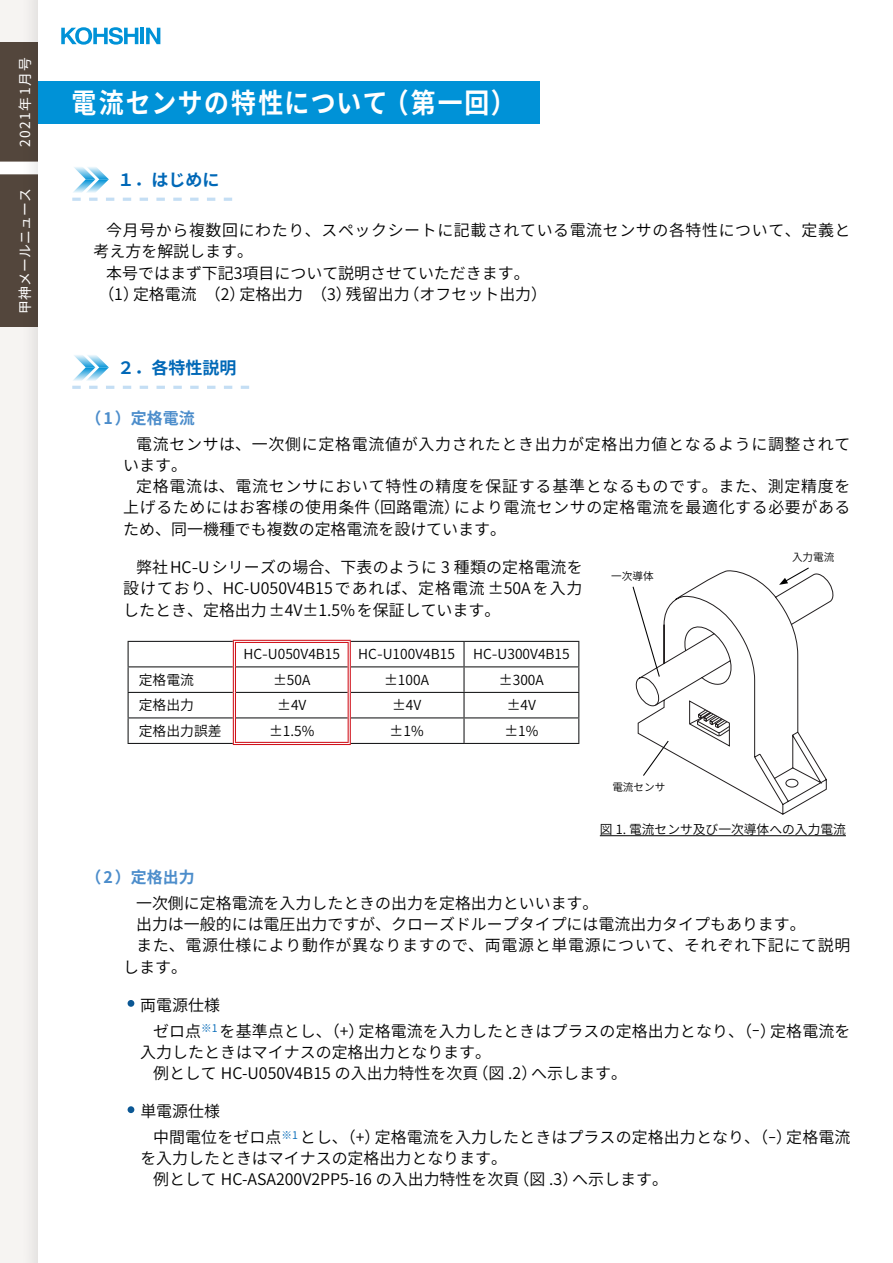
<style>
.page{position:relative;width:893px;height:1263px;background:#fff}
.page>*{position:absolute;margin:0;border:0;box-sizing:border-box;transform-origin:0 0}
.t1{font:700 27.6px "Source Han Sans";letter-spacing:.065em;color:#fff;scale:.9 1}
.t2{font:700 16.95px "Source Han Sans";color:#0068b7}
.t3{font:15.9px/21.3px "Source Han Sans";color:#000;text-align:justify}
.t4{font:15.9px/21.3px "Source Han Sans";letter-spacing:.045em;color:#000}
.t5{font:15.9px "Source Han Sans";letter-spacing:.04em;color:#000}
.t6{font:700 15.9px "Source Han Sans";color:#4c8dcb}
.t7{font:13.8px "Source Han Sans";color:#000}
.t8{font:13.8px "Source Han Sans";letter-spacing:.01em;color:#fff}
.t9{font:13.8px "Source Han Sans";letter-spacing:.1em;color:#fff}
.t10{font:12.75px "Source Han Sans";color:#000}
.t11{font:10.65px "Source Han Sans";color:#000}
</style>
<div class="page">
<div style="left:0;top:0;width:38px;height:1263px;background:#f6f4f2"></div>
<div style="left:0;top:43px;width:38px;height:284px;background:#53463c"></div>
<div style="left:0;top:162px;width:38px;height:12px;background:#fff"></div>
<div style="left:19px;top:0;width:874px;height:1263px;background:#171819;opacity:.1"></div>
<div style="left:38px;top:0;width:855px;height:1263px;background:#fff"></div>
<svg style="left:61px;top:27px;width:77px;height:18px"></svg>
<hr style="left:140px;top:28px;width:4px;height:16px;background:#0092d7">
<svg style="left:146px;top:28px;width:14px;height:16px"></svg>
<div style="left:38px;top:81px;width:502px;height:42px;background:#0092d7"></div>
<svg style="left:72px;top:167px;width:160px;height:34px"></svg>
<div style="left:128px;top:1000px;width:6px;height:7px;background:#0b5794;border-radius:50%"></div>
<div style="left:128px;top:1106px;width:6px;height:7px;background:#0b5794;border-radius:50%"></div>
<svg style="left:72px;top:355px;width:177px;height:34px"></svg>
<hr style="left:128px;top:641px;width:105px;height:1px;background:#171819">
<hr style="left:351px;top:641px;width:113px;height:1px;background:#171819">
<hr style="left:464px;top:641px;width:115px;height:1px;background:#171819">
<hr style="left:463px;top:642px;width:2px;height:24px;background:#171819">
<hr style="left:128px;top:666px;width:105px;height:1px;background:#171819">
<hr style="left:236px;top:666px;width:112px;height:1px;background:#171819">
<hr style="left:351px;top:666px;width:113px;height:1px;background:#171819">
<hr style="left:464px;top:666px;width:115px;height:1px;background:#171819">
<hr style="left:463px;top:667px;width:2px;height:25px;background:#171819">
<hr style="left:128px;top:692px;width:105px;height:1px;background:#171819">
<hr style="left:236px;top:692px;width:112px;height:1px;background:#171819">
<hr style="left:351px;top:692px;width:113px;height:1px;background:#171819">
<hr style="left:464px;top:692px;width:115px;height:1px;background:#171819">
<hr style="left:463px;top:693px;width:2px;height:24px;background:#171819">
<hr style="left:128px;top:717px;width:105px;height:1px;background:#171819">
<svg style="left:128px;top:642px;width:1px;height:101px"></svg>
<hr style="left:236px;top:717px;width:112px;height:1px;background:#171819">
<hr style="left:351px;top:717px;width:113px;height:1px;background:#171819">
<hr style="left:464px;top:717px;width:115px;height:1px;background:#171819">
<hr style="left:463px;top:718px;width:2px;height:25px;background:#171819">
<svg style="left:578px;top:642px;width:1px;height:101px"></svg>
<hr style="left:128px;top:743px;width:105px;height:1px;background:#171819">
<hr style="left:351px;top:743px;width:113px;height:1px;background:#171819">
<hr style="left:464px;top:743px;width:115px;height:1px;background:#171819">
<hr style="left:233px;top:640px;width:118px;height:1px;background:#d0121b">
<hr style="left:235px;top:642px;width:114px;height:1px;background:#d0121b">
<svg style="left:233px;top:641px;width:3px;height:103px"></svg>
<svg style="left:348px;top:641px;width:3px;height:103px"></svg>
<hr style="left:235px;top:742px;width:114px;height:1px;background:#d0121b">
<hr style="left:233px;top:744px;width:118px;height:1px;background:#d0121b">
<svg style="left:635px;top:570px;width:199px;height:245px"></svg>
<svg style="left:689px;top:700px;width:41px;height:47px"></svg>
<svg style="left:632px;top:585px;width:29px;height:93px"></svg>
<svg style="left:779px;top:567px;width:31px;height:18px"></svg>
<svg style="left:642px;top:739px;width:28px;height:38px"></svg>
<hr style="left:600px;top:835px;width:246px;height:1px;background:#000">
<p class="t9" style="left:17px;top:147px;width:91px;rotate:-90deg">2021年1月号</p>
<p class="t8" style="left:17px;top:314px;width:127px;rotate:-90deg">甲神メールニュース</p>
<h1 class="t1" style="left:72px;top:87px;width:495px">電流センサの特性について （第一回）</h1>
<p class="t2" style="left:117px;top:170px;width:104px">１．はじめに</p>
<p class="t5" style="left:106px;top:221px;width:746px">今月号から複数回にわたり、スペックシートに記載されている電流センサの各特性について、定義と</p>
<p class="t3" style="left:94px;top:241px;width:161px">考え方を解説します。</p>
<p class="t3" style="left:106px;top:262px;width:425px">本号ではまず下記3項目について説明させていただきます。</p>
<p class="t3" style="left:98px;top:284px;width:450px">（1）定格電流　（2）定格出力　（3）残留出力（オフセット出力）</p>
<p class="t2" style="left:117px;top:358px;width:121px">２．各特性説明</p>
<p class="t6" style="left:86px;top:409px;width:111px">（ 1 ）定格電流</p>
<p class="t4" style="left:123px;top:434px;width:729px;text-indent:13px">電流センサは、一次側に定格電流値が入力されたとき出力が定格出力値となるように調整されています。</p>
<p class="t3" style="left:123px;top:476px;width:729px;text-indent:13px">定格電流は、電流センサにおいて特性の精度を保証する基準となるものです。また、測定精度を上げるためにはお客様の使用条件（回路電流）により電流センサの定格電流を最適化する必要があるため、同一機種でも複数の定格電流を設けています。</p>
<p class="t3" style="left:123px;top:557px;width:461px;text-indent:13px">弊社 HC-U シリーズの場合、下表のように 3 種類の定格電流を設けており、HC-U050V4B15 であれば、定格電流 ±50A を入力したとき、定格出力 ±4V±1.5% を保証しています。</p>
<p class="t7" style="left:243px;top:646px;width:98px">HC-U050V4B15</p>
<p class="t7" style="left:358px;top:646px;width:98px">HC-U100V4B15</p>
<p class="t7" style="left:473px;top:646px;width:98px">HC-U300V4B15</p>
<p class="t7" style="left:139px;top:672px;width:57px">定格電流</p>
<p class="t7" style="left:273px;top:672px;width:39px">±50A</p>
<p class="t7" style="left:384px;top:672px;width:46px">±100A</p>
<p class="t7" style="left:499px;top:672px;width:46px">±300A</p>
<p class="t7" style="left:139px;top:697px;width:57px">定格出力</p>
<p class="t7" style="left:277px;top:697px;width:31px">±4V</p>
<p class="t7" style="left:392px;top:697px;width:31px">±4V</p>
<p class="t7" style="left:507px;top:697px;width:31px">±4V</p>
<p class="t7" style="left:139px;top:723px;width:84px">定格出力誤差</p>
<p class="t7" style="left:269px;top:723px;width:47px">±1.5%</p>
<p class="t7" style="left:390px;top:723px;width:36px">±1%</p>
<p class="t7" style="left:504px;top:723px;width:36px">±1%</p>
<p class="t11" style="left:611px;top:570px;width:44px">一次導体</p>
<p class="t11" style="left:792px;top:551px;width:44px">入力電流</p>
<p class="t11" style="left:612px;top:781px;width:55px">電流センサ</p>
<p class="t10" style="left:600px;top:822px;width:248px">図 1. 電流センサ及び一次導体への入力電流</p>
<p class="t6" style="left:86px;top:869px;width:111px">（ 2 ）定格出力</p>
<p class="t3" style="left:136px;top:893px;width:464px">一次側に定格電流を入力したときの出力を定格出力といいます。</p>
<p class="t3" style="left:136px;top:914px;width:671px">出力は一般的には電圧出力ですが、クローズドループタイプには電流出力タイプもあります。</p>
<p class="t4" style="left:136px;top:935px;width:716px">また、電源仕様により動作が異なりますので、両電源と単電源について、それぞれ下記にて説明</p>
<p class="t3" style="left:123px;top:956px;width:65px">します。</p>
<p class="t3" style="left:140px;top:995px;width:81px">両電源仕様</p>
<p class="t3" style="left:153px;top:1020px;width:699px">ゼロ点<sup>※1</sup> を基準点とし、（+）定格電流を入力したときはプラスの定格出力となり、（-）定格電流を</p>
<p class="t3" style="left:140px;top:1042px;width:352px">入力したときはマイナスの定格出力となります。</p>
<p class="t3" style="left:153px;top:1063px;width:475px">例として HC-U050V4B15 の入出力特性を次頁（図 .2）へ示します。</p>
<p class="t3" style="left:140px;top:1101px;width:81px">単電源仕様</p>
<p class="t3" style="left:153px;top:1127px;width:699px">中間電位をゼロ点<sup>※1</sup> とし、（+）定格電流を入力したときはプラスの定格出力となり、（-）定格電流</p>
<p class="t3" style="left:140px;top:1148px;width:368px">を入力したときはマイナスの定格出力となります。</p>
<p class="t3" style="left:153px;top:1169px;width:516px">例として HC-ASA200V2PP5-16 の入出力特性を次頁（図 .3）へ示します。</p>
</div>
